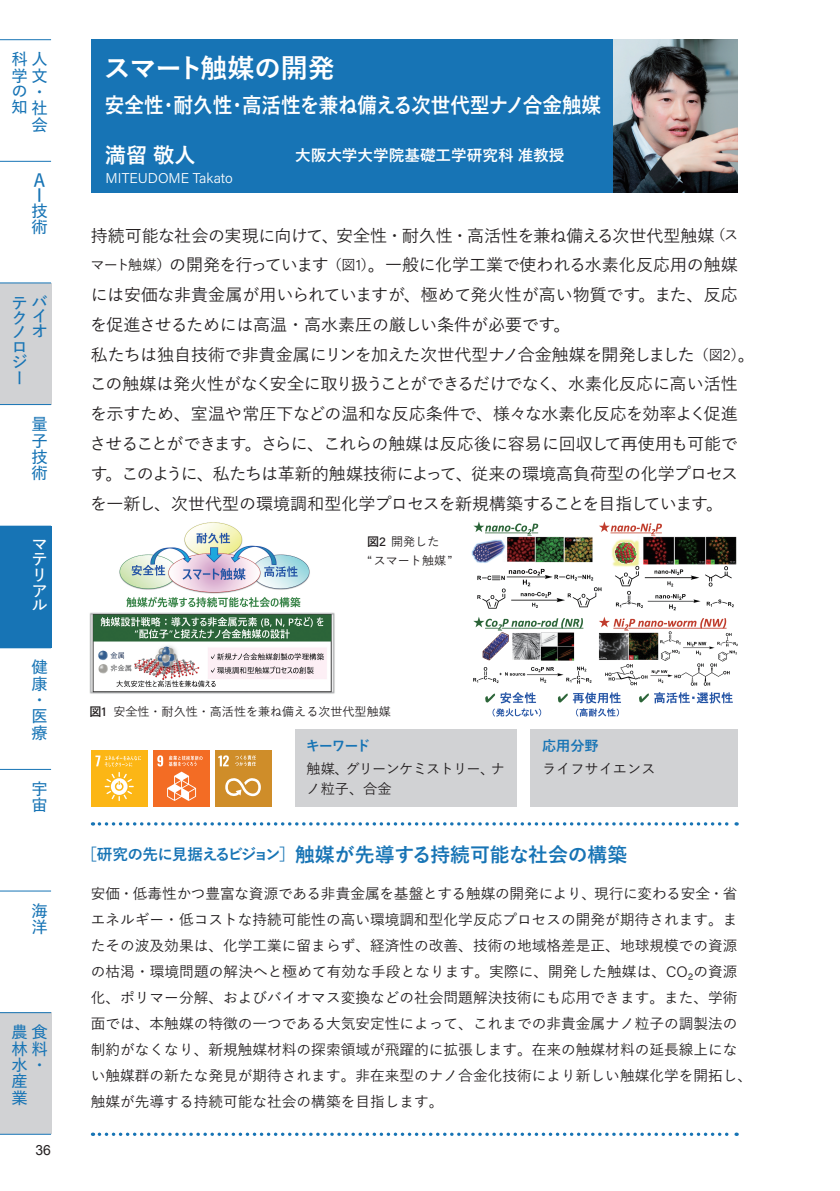
<style>
.page{position:relative;width:840px;height:1191px;background:#fff}
.page>*{position:absolute;margin:0;border:0;box-sizing:border-box;transform-origin:0 0}
.t1{font:700 27px "Yu Go";letter-spacing:-.025em;color:#fff}
.t2{font:700 21.2px "Yu Go";color:#fff;scale:.92 1}
.t3{font:700 21.2px "Yu Go";color:#fff}
.t4{font:700 19.8px "Yu Go";color:#1774b5}
.t5{font:600 18px/15px "Yu Go Pr 6 N";color:#1774b5}
.t6{font:500 17px/29.8px "Yu Go";letter-spacing:-.015em;color:#231f20}
.t7{font:600 16.2px/16.2px "Yu Go Pr 6 N";color:#1774b5}
.t8{font:600 16.2px/15.6px "Yu Go Pr 6 N";color:#fff}
.t9{font:700 15.6px "Yu Go";color:#fff}
.t10{font:700 15.6px "Yu Go";letter-spacing:-.07em;color:#1774b5}
.t11{font:500 14.6px/26px "Yu Go";color:#231f20}
.t12{font:500 14.2px/20.6px "Yu Go";letter-spacing:-.05em;color:#231f20}
.t13{font:300 14.2px "Acumin Pro";color:#fff}
.t14{font:700 14.2px "Yu Go";letter-spacing:-.08em;color:#1774b5}
.t15{font:500 14.2px "Yu Go";color:#231f20}
.t16{font:14px "Arial";color:#231f20}
.t17{font:500 12px/18.8px "Yu Go";color:#231f20}
.s1{font-size:14.2px}
.s2{font-family:"Acumin Pro";font-weight:300;font-size:15.2px}
.s3{font-weight:700}
.s4{font-family:"Acumin Pro";font-size:12.8px}
.s5{font-family:"Acumin Pro";font-weight:300;font-size:15.8px}
</style>
<div class="page">
<svg style="left:99px;top:1132px;width:637px;height:4px"></svg>
<svg style="left:99px;top:822px;width:637px;height:3px"></svg>
<div style="left:91px;top:750px;width:56px;height:57px;background:#fcb615"></div>
<svg style="left:105px;top:772px;width:29px;height:29px"></svg>
<svg style="left:95px;top:755px;width:46px;height:11px"></svg>
<div style="left:153px;top:750px;width:56px;height:57px;background:#f36c24"></div>
<svg style="left:157px;top:755px;width:45px;height:46px"></svg>
<div style="left:215px;top:750px;width:56px;height:57px;background:#cf8d29"></div>
<svg style="left:218px;top:755px;width:11px;height:11px"></svg>
<svg style="left:225px;top:778px;width:36px;height:19px"></svg>
<svg style="left:235px;top:755px;width:21px;height:11px"></svg>
<div style="left:530px;top:729px;width:207px;height:78px;background:#d1d2d4"></div>
<div style="left:295px;top:729px;width:221px;height:78px;background:#d1d2d4"></div>
<img style="left:89px;top:522px;width:246px;height:172px">
<img style="left:471px;top:521px;width:267px;height:196px">
<img style="left:612px;top:40px;width:125px;height:153px">
<div style="left:91px;top:40px;width:521px;height:153px;background:#1774b5"></div>
<div style="left:0;top:526px;width:51px;height:122px;background:#1774b5"></div>
<div style="left:0;top:1012px;width:51px;height:122px;background:#d1d2d4"></div>
<div style="left:0;top:283px;width:51px;height:121px;background:#d1d2d4"></div>
<hr style="left:0;top:39px;width:51px;height:1px;background:#1774b5">
<hr style="left:0;top:161px;width:51px;height:1px;background:#1774b5">
<hr style="left:0;top:282px;width:51px;height:1px;background:#1774b5">
<hr style="left:0;top:404px;width:51px;height:1px;background:#1774b5">
<hr style="left:0;top:769px;width:51px;height:1px;background:#1774b5">
<hr style="left:0;top:890px;width:51px;height:1px;background:#1774b5">
<hr style="left:0;top:1012px;width:51px;height:1px;background:#1774b5">
<hr style="left:0;top:1133px;width:51px;height:1px;background:#1774b5">
<p class="t7" style="left:11px;top:50px;width:37px">科人学文の・知</p>
<p class="t7" style="left:31px;top:98px;width:17px">社会</p>
<p class="t5" style="left:31px;top:171px;width:16px">Ａ<br>Ｉ</p>
<p class="t7" style="left:31px;top:201px;width:17px">技術</p>
<p class="t7" style="left:11px;top:292px;width:37px">テバク</p>
<p class="t7" style="left:11px;top:322px;width:36px;line-height:15.4px">ノオロ<br>ジ<br>ー</p>
<p class="t7" style="left:31px;top:305px;width:14px">イ</p>
<p class="t7" style="left:31px;top:414px;width:17px;text-align:justify">量子技術</p>
<p class="t8" style="left:31px;top:534px;width:16px">マテリア</p>
<p class="t8" style="left:31px;top:595px;width:17px">ル</p>
<p class="t7" style="left:31px;top:657px;width:17px">健康・医療</p>
<p class="t7" style="left:31px;top:779px;width:17px">宇宙</p>
<p class="t7" style="left:31px;top:900px;width:17px">海洋</p>
<p class="t7" style="left:11px;top:1022px;width:37px">農食林料水・産<br>業</p>
<p class="t16" style="left:35px;top:1140px;width:17px">36</p>
<h1 class="t1" style="left:104px;top:52px;width:232px">スマート触媒の開発</h1>
<p class="t2" style="left:105px;top:93px;width:540px">安全性・耐久性・高活性を兼ね備える次世代型ナノ合金触媒</p>
<p class="t3" style="left:105px;top:143px;width:92px">満留敬人</p>
<p class="t13" style="left:105px;top:168px;width:129px">MITEUDOME Takato</p>
<p class="t9" style="left:295px;top:146px;width:271px">大阪大学大学院基礎工学研究科准教授</p>
<p class="t6" style="left:90px;top:218px;width:666px">持続可能な社会の実現に向けて、安全性・耐久性・高活性を兼ね備える次世代型触媒<span class="s1">（スマート触媒）</span>の開発を行っています<span class="s1">（図</span><span class="s2">1</span><span class="s1">）</span>。一般に化学工業で使われる水素化反応用の触媒には安価な非貴金属が用いられていますが、極めて発火性が高い物質です。また、反応を促進させるためには高温・高水素圧の厳しい条件が必要です。<br>私たちは独自技術で非貴金属にリンを加えた次世代型ナノ合金触媒を開発しました<span class="s1">（図</span><span class="s2">2</span><span class="s1">）</span>。この触媒は発火性がなく安全に取り扱うことができるだけでなく、水素化反応に高い活性を示すため、室温や常圧下などの温和な反応条件で、様々な水素化反応を効率よく促進させることができます。さらに、これらの触媒は反応後に容易に回収して再使用も可能です。このように、私たちは革新的触媒技術によって、従来の環境高負荷型の化学プロセスを一新し、次世代型の環境調和型化学プロセスを新規構築することを目指しています。</p>
<p class="t17" style="left:367px;top:531px;width:87px"><span class="s3">図</span><span class="s4">2</span> 開発した<br>“スマート触媒 ”</p>
<p class="t17" style="left:89px;top:700px;width:303px"><span class="s3">図</span><span class="s4">1</span> 安全性・耐久性・高活性を兼ね備える次世代型触媒</p>
<p class="t14" style="left:305px;top:737px;width:66px">キーワード</p>
<p class="t12" style="left:306px;top:756px;width:200px">触媒、グリーンケミストリー、ナノ粒子、合金</p>
<p class="t14" style="left:541px;top:737px;width:58px">応用分野</p>
<p class="t15" style="left:541px;top:755px;width:115px">ライフサイエンス</p>
<p class="t4" style="left:295px;top:844px;width:333px">触媒が先導する持続可能な社会の構築</p>
<p class="t10" style="left:81px;top:845px;width:214px">［研究の先に見据えるビジョン］</p>
<p class="t11" style="left:91px;top:879px;width:662px">安価・低毒性かつ豊富な資源である非貴金属を基盤とする触媒の開発により、現行に変わる安全・省エネルギー・低コストな持続可能性の高い環境調和型化学反応プロセスの開発が期待されます。またその波及効果は、化学工業に留まらず、経済性の改善、技術の地域格差是正、地球規模での資源の枯渇・環境問題の解決へと極めて有効な手段となります。実際に、開発した触媒は、<span class="s2">CO</span><span class="s5">₂</span>の資源化、ポリマー分解、およびバイオマス変換などの社会問題解決技術にも応用できます。また、学術面では、本触媒の特徴の一つである大気安定性によって、これまでの非貴金属ナノ粒子の調製法の制約がなくなり、新規触媒材料の探索領域が飛躍的に拡張します。在来の触媒材料の延長線上にない触媒群の新たな発見が期待されます。非在来型のナノ合金化技術により新しい触媒化学を開拓し、触媒が先導する持続可能な社会の構築を目指します。</p>
</div>
